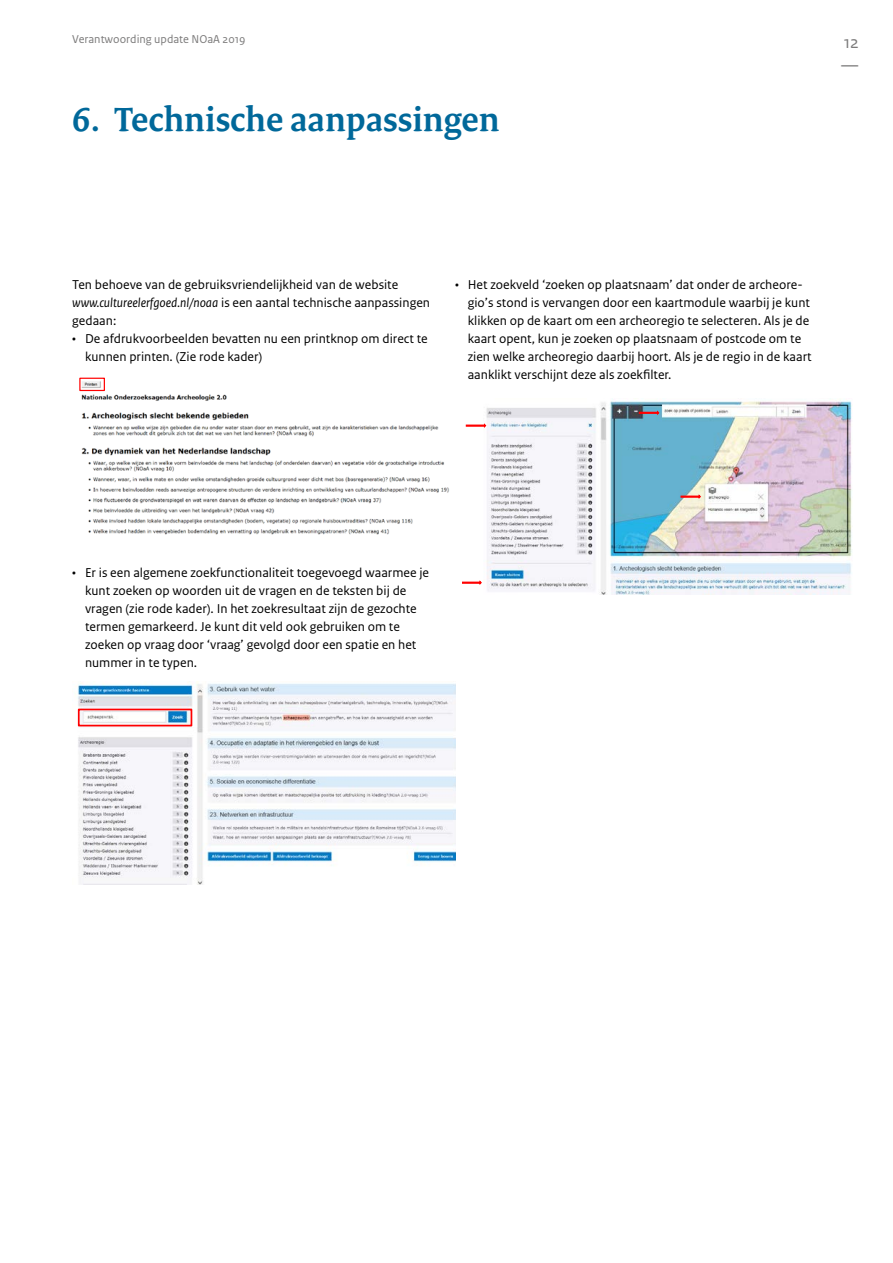
<style>
.page{position:relative;width:893px;height:1263px;background:#fff}
.page>*{position:absolute;margin:0;border:0;box-sizing:border-box;transform-origin:0 0}
.t1{font:700 36px "Rijksoverheid Serif";color:#00689a}
.t2{font:18px/22.5px "Rijksoverheid Sans Text";color:#7c7b7b}
._06_RCE_Broodtekst_S{font:13.5px/18px "Rijksoverheid Sans Text";color:#000}
.t3{font:12px "Rijksoverheid Sans Text";color:#7c7b7b}
.s1{font-style:italic}
</style>
<div class="page">
<img style="left:80px;top:381px;width:369px;height:154px">
<div style="left:79px;top:378px;width:26px;height:13px;border:1px solid #f00"></div>
<img style="left:77px;top:681px;width:378px;height:203px">
<div style="left:78px;top:709px;width:114px;height:17px;border:2px solid #f00"></div>
<img style="left:486px;top:399px;width:366px;height:195px">
<svg style="left:465px;top:422px;width:22px;height:7px"></svg>
<svg style="left:462px;top:580px;width:20px;height:5px"></svg>
<svg style="left:638px;top:409px;width:22px;height:8px"></svg>
<svg style="left:680px;top:493px;width:22px;height:7px"></svg>
<p class="t3" style="left:72px;top:32px;width:175px">Verantwoording update NOaA 2019</p>
<h2 class="t1" style="left:72px;top:98px;width:429px">6. Technische aanpassingen</h2>
<h2 class="t2" style="left:841px;top:31px;width:20px">12 —</h2>
<p class="_06_RCE_Broodtekst_S" style="left:72px;top:276px;width:359px">Ten behoeve van de gebruiksvriendelijkheid van de website <span class="s1">www.cultureelerfgoed.nl/noaa</span> is een aantal technische aanpassingen gedaan:</p>
<p class="_06_RCE_Broodtekst_S" style="left:85px;top:330px;width:344px;text-indent:-13px">• De afdrukvoorbeelden bevatten nu een printknop om direct te kunnen printen. (Zie rode kader)</p>
<p class="_06_RCE_Broodtekst_S" style="left:468px;top:276px;width:345px;text-indent:-13px">• Het zoekveld ‘zoeken op plaatsnaam’ dat onder de archeore&shy;gio’s stond is vervangen door een kaartmodule waarbij je kunt klikken op de kaart om een archeoregio te selecteren. Als je de kaart opent, kun je zoeken op plaatsnaam of postcode om te zien welke archeoregio daarbij hoort. Als je de regio in de kaart aanklikt verschijnt deze als zoekfilter.</p>
<p class="_06_RCE_Broodtekst_S" style="left:85px;top:564px;width:346px;text-indent:-13px">• Er is een algemene zoekfunctionaliteit toegevoegd waarmee je kunt zoeken op woorden uit de vragen en de teksten bij de vragen (zie rode kader). In het zoekresultaat zijn de gezochte termen gemarkeerd. Je kunt dit veld ook gebruiken om te zoeken op vraag door ‘vraag’ gevolgd door een spatie en het nummer in te typen.</p>
</div>
